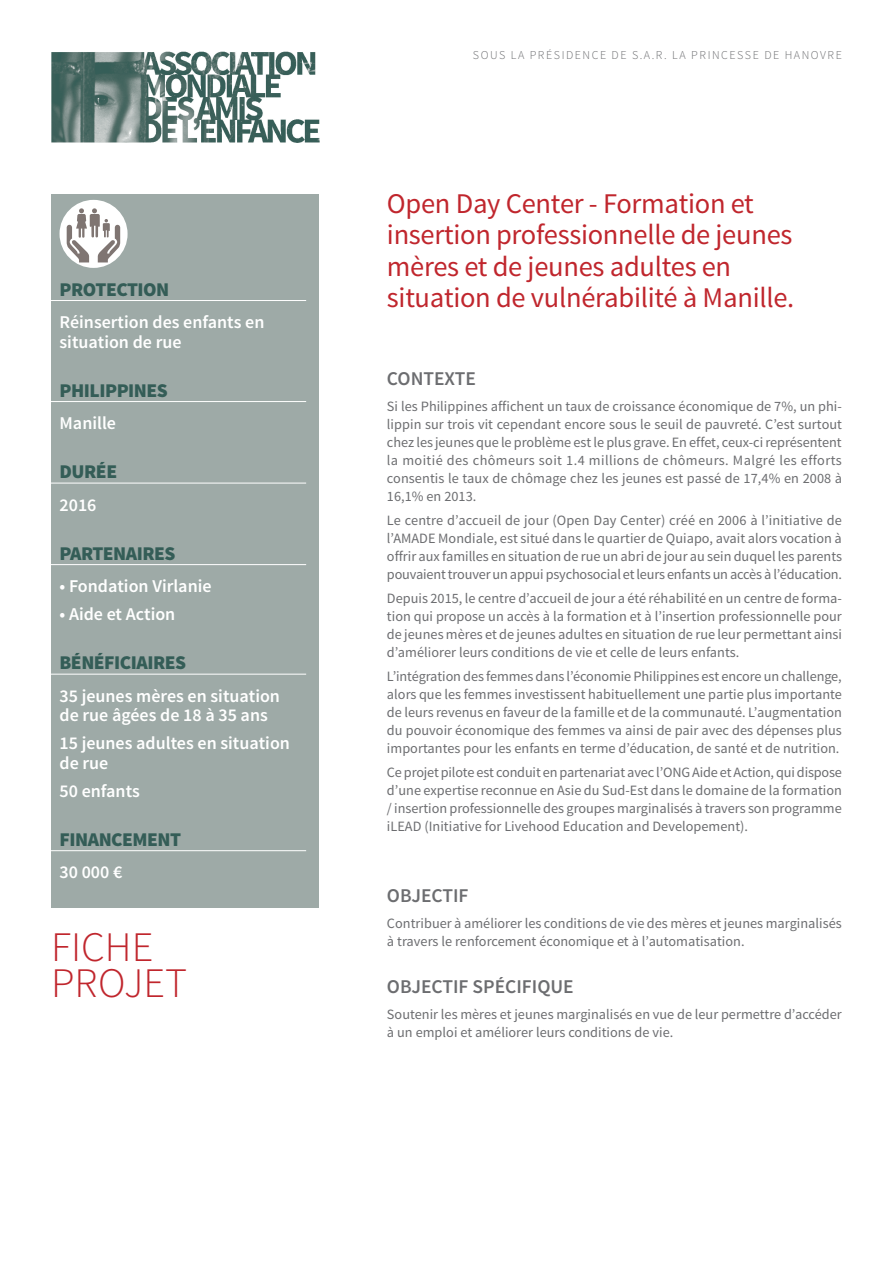
<style>
.page{position:relative;width:893px;height:1263px;background:#fff}
.page>*{position:absolute;margin:0;border:0;box-sizing:border-box;transform-origin:0 0}
.t1{font:300 42px/36px "Source Sans Pro";color:#c0262d}
.t2{font:28.5px/31.5px "Source Sans Pro";letter-spacing:-.01em;color:#c0262d}
.t3{font:900 19.5px "Source Sans Pro";letter-spacing:-.025em;color:#345d57}
.t4{font:600 19.5px "Source Sans Pro";color:#6c6d70}
.t5{font:600 18px/19.5px "Source Sans Pro";color:#fff}
.t6{font:14.25px/18px "Source Sans Pro";color:#6c6d70;text-align:justify}
.t7{font:300 12px "Source Sans Pro";letter-spacing:.125em;color:#6c6d70}
</style>
<div class="page">
<div style="left:51px;top:194px;width:268px;height:714px;background:#9eaaa7"></div>
<img style="left:51px;top:51px;width:269px;height:92px">
<hr style="left:47px;top:300px;width:259px;height:1px;background:#fff">
<hr style="left:47px;top:401px;width:259px;height:1px;background:#fff">
<hr style="left:47px;top:483px;width:259px;height:1px;background:#fff">
<hr style="left:47px;top:564px;width:259px;height:1px;background:#fff">
<hr style="left:47px;top:674px;width:259px;height:1px;background:#fff">
<hr style="left:47px;top:850px;width:259px;height:1px;background:#fff">
<div style="left:60px;top:200px;width:68px;height:68px;background:#fff;border-radius:50%"></div>
<svg style="left:67px;top:208px;width:53px;height:54px"></svg>
<h3 class="t3" style="left:60px;top:277px;width:111px">PROTECTION</h3>
<p class="t5" style="left:60px;top:313px;width:206px">Réinsertion des enfants en situation de rue</p>
<h3 class="t3" style="left:60px;top:378px;width:110px">PHILIPPINES</h3>
<p class="t5" style="left:60px;top:414px;width:58px">Manille</p>
<h3 class="t3" style="left:60px;top:459px;width:59px">DURÉE</h3>
<p class="t5" style="left:60px;top:495px;width:38px">2016</p>
<h3 class="t3" style="left:60px;top:541px;width:118px">PARTENAIRES</h3>
<p class="t5" style="left:60px;top:577px;width:154px">• Fondation Virlanie</p>
<p class="t5" style="left:60px;top:605px;width:117px">• Aide et Action</p>
<h3 class="t3" style="left:60px;top:650px;width:128px">BÉNÉFICIAIRES</h3>
<p class="t5" style="left:60px;top:686px;width:222px">35 jeunes mères en situation de rue âgées de 18 à 35 ans</p>
<p class="t5" style="left:60px;top:734px;width:232px">15 jeunes adultes en situation de rue</p>
<p class="t5" style="left:60px;top:781px;width:82px">50 enfants</p>
<h3 class="t3" style="left:60px;top:827px;width:123px">FINANCEMENT</h3>
<p class="t5" style="left:60px;top:863px;width:64px">30 000 €</p>
<h1 class="t1" style="left:51px;top:929px;width:138px">FICHE<br>PROJET</h1>
<p class="t7" style="left:473px;top:48px;width:370px">SOUS LA PRÉSIDENCE DE S.A.R. LA PRINCESSE DE HANOVRE</p>
<h2 class="t2" style="left:387px;top:188px;width:409px">Open Day Center - Formation et insertion professionnelle de jeunes mères et de jeunes adultes en situation de vulnérabilité à Manille.</h2>
<h3 class="t4" style="left:387px;top:366px;width:90px">CONTEXTE</h3>
<p class="t6" style="left:387px;top:398px;width:457px">Si les Philippines affichent un taux de croissance économique de 7%, un phi&shy;lippin sur trois vit cependant encore sous le seuil de pauvreté. C’est surtout chez les jeunes que le problème est le plus grave. En effet, ceux-ci représentent la moitié des chômeurs soit 1.4 millions de chômeurs. Malgré les efforts consentis le taux de chômage chez les jeunes est passé de 17,4% en 2008 à 16,1% en 2013.</p>
<p class="t6" style="left:387px;top:512px;width:457px">Le centre d’accueil de jour (Open Day Center) créé en 2006 à l’initiative de l’AMADE Mondiale, est situé dans le quartier de Quiapo, avait alors vocation à offrir aux familles en situation de rue un abri de jour au sein duquel les parents pouvaient trouver un appui psychosocial et leurs enfants un accès à l’éducation.</p>
<p class="t6" style="left:387px;top:589px;width:457px">Depuis 2015, le centre d’accueil de jour a été réhabilité en un centre de forma&shy;tion qui propose un accès à la formation et à l’insertion professionnelle pour de jeunes mères et de jeunes adultes en situation de rue leur permettant ainsi d’améliorer leurs conditions de vie et celle de leurs enfants.</p>
<p class="t6" style="left:387px;top:667px;width:456px">L’intégration des femmes dans l’économie Philippines est encore un challenge, alors que les femmes investissent habituellement une partie plus importante de leurs revenus en faveur de la famille et de la communauté. L’augmentation du pouvoir économique des femmes va ainsi de pair avec des dépenses plus importantes pour les enfants en terme d’éducation, de santé et de nutrition.</p>
<p class="t6" style="left:387px;top:763px;width:457px">Ce projet pilote est conduit en partenariat avec l’ONG Aide et Action, qui dispose d’une expertise reconnue en Asie du Sud-Est dans le domaine de la formation / insertion professionnelle des groupes marginalisés à travers son programme iLEAD (Initiative for Livehood Education and Developement).</p>
<h3 class="t4" style="left:387px;top:883px;width:83px">OBJECTIF</h3>
<p class="t6" style="left:387px;top:915px;width:456px">Contribuer à améliorer les conditions de vie des mères et jeunes marginalisés à travers le renforcement économique et à l’automatisation.</p>
<h3 class="t4" style="left:387px;top:974px;width:188px">OBJECTIF SPÉCIFIQUE</h3>
<p class="t6" style="left:387px;top:1006px;width:456px">Soutenir les mères et jeunes marginalisés en vue de leur permettre d’accéder à un emploi et améliorer leurs conditions de vie.</p>
</div>
